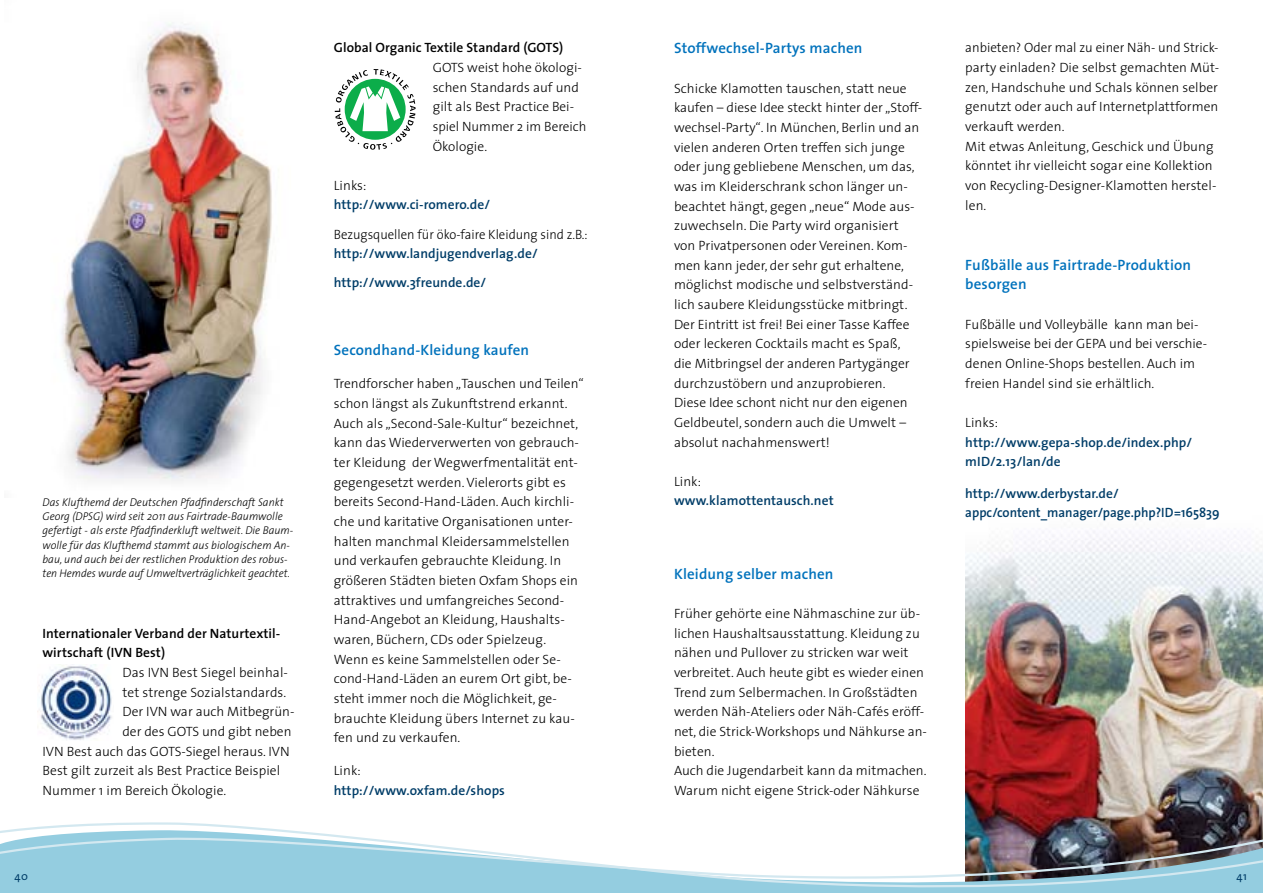
<style>
.page{position:relative;width:1263px;height:893px;background:#fff}
.page>*{position:absolute;margin:0;border:0;box-sizing:border-box;transform-origin:0 0}
.t1{font:600 15px/19.5px "The Sans";letter-spacing:.01em;color:#0072bc}
.t2{font:300 13.5px/19.6px "The Sans";letter-spacing:.005em;color:#000}
.t3{font:600 13.5px/19.6px "The Sans";letter-spacing:.005em;color:#003d68}
.t4{font:600 13.5px/19.6px "The Sans";letter-spacing:.005em;color:#000}
.t5{font:300 13.5px "The Sans";letter-spacing:.005em;color:#000;scale:.95 1}
.t6{font:italic 300 11.25px/14.2px "The Sans";letter-spacing:.005em;color:#000;scale:.95 1}
.t7{font:11.25px "The Sans";color:#003d68}
</style>
<div class="page">
<img style="left:965px;top:531px;width:298px;height:290px">
<svg style="left:0;top:822px;width:1263px;height:71px"></svg>
<img style="left:37px;top:664px;width:75px;height:76px">
<img style="left:61px;top:23px;width:211px;height:459px">
<svg style="left:335px;top:69px;width:81px;height:81px"></svg>
<p class="t6" style="left:43px;top:494px;width:266px">Das Klufthemd der Deutschen Pfadfinderschaft Sankt Georg (DPSG) wird seit 2011 aus Fairtrade-Baumwolle gefertigt - als erste Pfadfinderkluft weltweit. Die Baum&shy;wolle für das Klufthemd stammt aus biologischem An&shy;bau, und auch bei der restlichen Produktion des robus&shy;ten Hemdes wurde auf Umweltverträglichkeit geachtet.</p>
<p class="t4" style="left:43px;top:623px;width:239px">Internationaler Verband der Naturtextil&shy;wirtschaft (IVN Best)</p>
<p class="t2" style="left:122px;top:662px;width:167px">Das IVN Best Siegel beinhal-</p>
<p class="t2" style="left:122px;top:682px;width:165px">tet strenge Sozialstandards.</p>
<p class="t2" style="left:122px;top:701px;width:173px">Der IVN war auch Mitbegrün-</p>
<p class="t2" style="left:122px;top:721px;width:171px">der des GOTS und gibt neben</p>
<p class="t2" style="left:43px;top:741px;width:249px">IVN Best auch das GOTS-Siegel heraus. IVN</p>
<p class="t2" style="left:43px;top:760px;width:239px">Best gilt zurzeit als Best Practice Beispiel</p>
<p class="t2" style="left:43px;top:780px;width:185px">Nummer 1 im Bereich Ökologie.</p>
<p class="t4" style="left:334px;top:38px;width:231px">Global Organic Textile Standard (GOTS)</p>
<p class="t2" style="left:433px;top:57px;width:155px">GOTS weist hohe ökologi&shy;schen Standards auf und gilt als Best Practice Bei&shy;spiel Nummer 2 im Bereich<br>Ökologie.</p>
<p class="t2" style="left:334px;top:175px;width:34px">Links:</p>
<p class="t3" style="left:334px;top:194px;width:158px">http://www.ci-romero.de/</p>
<p class="t5" style="left:334px;top:223px;width:269px">Bezugsquellen für öko-faire Kleidung sind z.B.:</p>
<p class="t3" style="left:334px;top:239px;width:205px;line-height:29.2px">http://www.landjugendverlag.de/ http://www.3freunde.de/</p>
<p class="t1" style="left:334px;top:340px;width:197px">Secondhand-Kleidung kaufen</p>
<p class="t2" style="left:334px;top:374px;width:252px">Trendforscher haben „Tauschen und Teilen“ schon längst als Zukunftstrend erkannt.<br>Auch als „Second-Sale-Kultur“ bezeichnet, kann das Wiederverwerten von gebrauch&shy;ter Kleidung der Wegwerfmentalität ent&shy;gegengesetzt werden. Vielerorts gibt es bereits Second-Hand-Läden. Auch kirchli&shy;che und karitative Organisationen unter&shy;halten manchmal Kleidersammelstellen und verkaufen gebrauchte Kleidung. In größeren Städten bieten Oxfam Shops ein attraktives und umfangreiches Second-Hand-Angebot an Kleidung, Haushalts&shy;waren, Büchern, CDs oder Spielzeug.<br>Wenn es keine Sammelstellen oder Se&shy;cond-Hand-Läden an eurem Ort gibt, be&shy;steht immer noch die Möglichkeit, ge&shy;brauchte Kleidung übers Internet zu kau&shy;fen und zu verkaufen.</p>
<p class="t2" style="left:334px;top:760px;width:28px">Link:</p>
<p class="t3" style="left:334px;top:780px;width:173px">http://www.oxfam.de/shops</p>
<p class="t1" style="left:674px;top:38px;width:190px">Stoffwechsel-Partys machen</p>
<p class="t2" style="left:674px;top:78px;width:250px">Schicke Klamotten tauschen, statt neue kaufen – diese Idee steckt hinter der „Stoff&shy;wechsel-Party“. In München, Berlin und an vielen anderen Orten treffen sich junge oder jung gebliebene Menschen, um das, was im Kleiderschrank schon länger un&shy;beachtet hängt, gegen „neue“ Mode aus&shy;zuwechseln. Die Party wird organisiert von Privatpersonen oder Vereinen. Kom&shy;men kann jeder, der sehr gut erhaltene, möglichst modische und selbstverständ&shy;lich saubere Kleidungsstücke mitbringt.<br>Der Eintritt ist frei! Bei einer Tasse Kaffee oder leckeren Cocktails macht es Spaß,<br>die Mitbringsel der anderen Partygänger durchzustöbern und anzuprobieren.<br>Diese Idee schont nicht nur den eigenen Geldbeutel, sondern auch die Umwelt – absolut nachahmenswert!</p>
<p class="t2" style="left:674px;top:471px;width:28px">Link:</p>
<p class="t3" style="left:674px;top:491px;width:161px">www.klamottentausch.net</p>
<p class="t1" style="left:674px;top:563px;width:161px">Kleidung selber machen</p>
<p class="t2" style="left:674px;top:603px;width:254px">Früher gehörte eine Nähmaschine zur üb&shy;lichen Haushaltsausstattung. Kleidung zu nähen und Pullover zu stricken war weit verbreitet. Auch heute gibt es wieder einen Trend zum Selbermachen. In Großstädten werden Näh-Ateliers oder Näh-Cafés eröff&shy;net, die Strick-Workshops und Nähkurse an&shy;bieten.<br>Auch die Jugendarbeit kann da mitmachen.<br>Warum nicht eigene Strick-oder Nähkurse</p>
<p class="t2" style="left:965px;top:38px;width:256px">anbieten? Oder mal zu einer Näh- und Strick&shy;party einladen? Die selbst gemachten Müt&shy;zen, Handschuhe und Schals können selber genutzt oder auch auf Internetplattformen verkauft werden.<br>Mit etwas Anleitung, Geschick und Übung könntet ihr vielleicht sogar eine Kollektion von Recycling-Designer-Klamotten herstel&shy;len.</p>
<p class="t1" style="left:965px;top:255px;width:227px">Fußbälle aus Fairtrade-Produktion besorgen</p>
<p class="t2" style="left:965px;top:314px;width:243px">Fußbälle und Volleybälle kann man bei&shy;spielsweise bei der GEPA und bei verschie&shy;denen Online-Shops bestellen. Auch im freien Handel sind sie erhältlich.</p>
<p class="t2" style="left:965px;top:412px;width:34px">Links:</p>
<p class="t3" style="left:965px;top:432px;width:228px">http://www.gepa-shop.de/index.php/ mID/2.13/lan/de</p>
<p class="t3" style="left:965px;top:483px;width:256px">http://www.derbystar.de/ appc/content_manager/page.php?ID=165839</p>
<p class="t7" style="left:15px;top:867px;width:15px">40</p>
<p class="t7" style="left:1236px;top:867px;width:12px">41</p>
</div>
